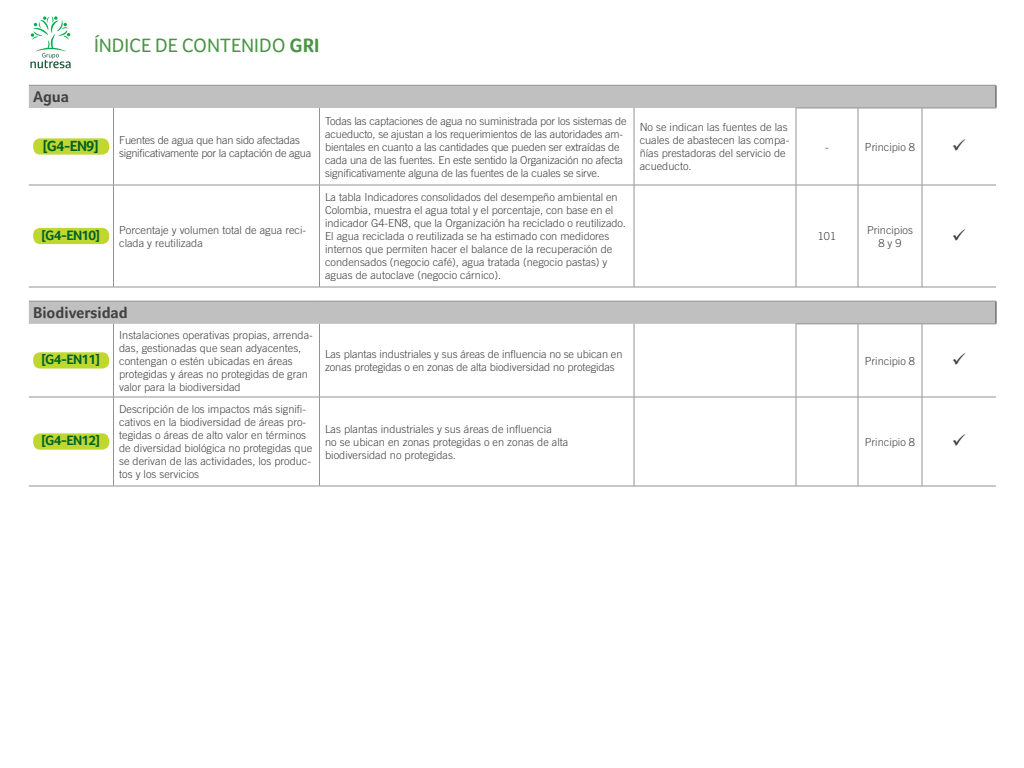
<style>
.page{position:relative;width:1024px;height:768px;background:#fff}
.page>*{position:absolute;margin:0;border:0;box-sizing:border-box;transform-origin:0 0}
.t1{font:19.9px "Foco";color:#4a9443}
.t2{font:700 16px "Foco";color:#424242}
.t3{font:700 15.1px "Foco";color:#006225}
.t4{font:700 14px "Foco";letter-spacing:-.05em;color:#006225}
.t5{font:300 11px/13px "Trade Gothic";color:#424242}
.t6{font:300 11px/13px "Trade Gothic";letter-spacing:-.02em;color:#424242}
.s1{font-weight:700}
</style>
<div class="page">
<svg style="left:30px;top:16px;width:41px;height:52px"></svg>
<svg style="left:29px;top:86px;width:967px;height:238px"></svg>
<svg style="left:996px;top:86px;width:1px;height:22px"></svg>
<svg style="left:996px;top:301px;width:1px;height:23px"></svg>
<hr style="left:796px;top:108px;width:62px;height:1px;background:#929292">
<hr style="left:796px;top:324px;width:62px;height:1px;background:#929292">
<hr style="left:858px;top:108px;width:64px;height:1px;background:#929292">
<hr style="left:858px;top:324px;width:64px;height:1px;background:#929292">
<hr style="left:922px;top:108px;width:74px;height:1px;background:#929292">
<hr style="left:922px;top:324px;width:74px;height:1px;background:#929292">
<hr style="left:29px;top:185px;width:85px;height:1px;background:#929292">
<hr style="left:29px;top:287px;width:85px;height:1px;background:#929292">
<hr style="left:29px;top:397px;width:85px;height:1px;background:#929292">
<hr style="left:113px;top:108px;width:1px;height:77px;background:#929292">
<hr style="left:114px;top:185px;width:206px;height:1px;background:#929292">
<hr style="left:113px;top:185px;width:1px;height:102px;background:#929292">
<hr style="left:114px;top:287px;width:206px;height:1px;background:#929292">
<hr style="left:113px;top:324px;width:1px;height:73px;background:#929292">
<hr style="left:114px;top:397px;width:206px;height:1px;background:#929292">
<hr style="left:113px;top:397px;width:1px;height:89px;background:#929292">
<hr style="left:319px;top:108px;width:1px;height:77px;background:#929292">
<hr style="left:320px;top:185px;width:314px;height:1px;background:#929292">
<hr style="left:319px;top:185px;width:1px;height:102px;background:#929292">
<hr style="left:320px;top:287px;width:314px;height:1px;background:#929292">
<hr style="left:319px;top:324px;width:1px;height:73px;background:#929292">
<hr style="left:320px;top:397px;width:314px;height:1px;background:#929292">
<hr style="left:319px;top:397px;width:1px;height:89px;background:#929292">
<hr style="left:634px;top:108px;width:1px;height:77px;background:#929292">
<hr style="left:634px;top:185px;width:162px;height:1px;background:#929292">
<hr style="left:634px;top:185px;width:1px;height:102px;background:#929292">
<hr style="left:634px;top:287px;width:162px;height:1px;background:#929292">
<hr style="left:634px;top:324px;width:1px;height:73px;background:#929292">
<hr style="left:634px;top:397px;width:162px;height:1px;background:#929292">
<hr style="left:634px;top:397px;width:1px;height:89px;background:#929292">
<hr style="left:796px;top:108px;width:1px;height:77px;background:#929292">
<hr style="left:796px;top:185px;width:62px;height:1px;background:#929292">
<hr style="left:796px;top:185px;width:1px;height:102px;background:#929292">
<hr style="left:796px;top:287px;width:62px;height:1px;background:#929292">
<hr style="left:796px;top:324px;width:1px;height:73px;background:#929292">
<hr style="left:796px;top:397px;width:62px;height:1px;background:#929292">
<hr style="left:796px;top:397px;width:1px;height:89px;background:#929292">
<hr style="left:858px;top:108px;width:1px;height:77px;background:#929292">
<hr style="left:858px;top:185px;width:64px;height:1px;background:#929292">
<hr style="left:858px;top:185px;width:1px;height:102px;background:#929292">
<hr style="left:858px;top:287px;width:64px;height:1px;background:#929292">
<hr style="left:858px;top:324px;width:1px;height:73px;background:#929292">
<hr style="left:858px;top:397px;width:64px;height:1px;background:#929292">
<hr style="left:858px;top:397px;width:1px;height:89px;background:#929292">
<hr style="left:922px;top:108px;width:1px;height:77px;background:#929292">
<hr style="left:922px;top:185px;width:74px;height:1px;background:#929292">
<hr style="left:922px;top:185px;width:1px;height:102px;background:#929292">
<hr style="left:922px;top:287px;width:74px;height:1px;background:#929292">
<hr style="left:922px;top:324px;width:1px;height:73px;background:#929292">
<hr style="left:922px;top:397px;width:74px;height:1px;background:#929292">
<hr style="left:922px;top:397px;width:1px;height:89px;background:#929292">
<hr style="left:29px;top:85px;width:85px;height:1px;background:#929292">
<hr style="left:114px;top:85px;width:206px;height:1px;background:#929292">
<hr style="left:320px;top:85px;width:314px;height:1px;background:#929292">
<hr style="left:634px;top:85px;width:162px;height:1px;background:#929292">
<hr style="left:796px;top:85px;width:62px;height:1px;background:#929292">
<hr style="left:858px;top:85px;width:64px;height:1px;background:#929292">
<hr style="left:922px;top:85px;width:74px;height:1px;background:#929292">
<hr style="left:29px;top:301px;width:85px;height:1px;background:#929292">
<hr style="left:114px;top:301px;width:206px;height:1px;background:#929292">
<hr style="left:320px;top:301px;width:314px;height:1px;background:#929292">
<hr style="left:634px;top:301px;width:162px;height:1px;background:#929292">
<hr style="left:796px;top:301px;width:62px;height:1px;background:#929292">
<hr style="left:858px;top:301px;width:64px;height:1px;background:#929292">
<hr style="left:922px;top:301px;width:74px;height:1px;background:#929292">
<hr style="left:29px;top:486px;width:85px;height:1px;background:#929292">
<hr style="left:114px;top:486px;width:206px;height:1px;background:#929292">
<hr style="left:320px;top:486px;width:314px;height:1px;background:#929292">
<hr style="left:634px;top:486px;width:162px;height:1px;background:#929292">
<hr style="left:796px;top:486px;width:62px;height:1px;background:#929292">
<hr style="left:858px;top:486px;width:64px;height:1px;background:#929292">
<hr style="left:922px;top:486px;width:74px;height:1px;background:#929292">
<div style="left:33px;top:138px;width:76px;height:17px;background:#bfd730;border-radius:7px"></div>
<div style="left:33px;top:228px;width:76px;height:16px;background:#bfd730;border-radius:7px"></div>
<div style="left:33px;top:352px;width:76px;height:17px;background:#bfd730;border-radius:7px"></div>
<div style="left:33px;top:433px;width:76px;height:17px;background:#bfd730;border-radius:7px"></div>
<svg style="left:953px;top:139px;width:12px;height:12px"></svg>
<svg style="left:953px;top:229px;width:12px;height:12px"></svg>
<h1 class="t1" style="left:94px;top:33px;width:227px">ÍNDICE DE CONTENIDO <span class="s1">GRI</span></h1>
<h2 class="t2" style="left:33px;top:87px;width:38px">Agua</h2>
<h3 class="t3" style="left:43px;top:137px;width:57px">[G4-EN9]</h3>
<p class="t6" style="left:119px;top:134px;width:194px">Fuentes de agua que han sido afectadas significativamente por la captación de agua</p>
<p class="t4" style="left:41px;top:227px;width:60px">[G4-EN10]</p>
<p class="t5" style="left:119px;top:223px;width:189px">Porcentaje y volumen total de agua reci&shy;clada y reutilizada</p>
<p class="t5" style="left:325px;top:114px;width:303px">Todas las captaciones de agua no suministrada por los sistemas de acueducto, se ajustan a los requerimientos de las autoridades am&shy;bientales en cuanto a las cantidades que pueden ser extraídas de cada una de las fuentes. En este sentido la Organización no afecta significativamente alguna de las fuentes de la cuales se sirve.</p>
<p class="t5" style="left:640px;top:121px;width:151px">No se indican las fuentes de las cuales de abastecen las compa&shy;ñías prestadoras del servicio de acueducto.</p>
<p class="t5" style="left:325px;top:191px;width:302px">La tabla Indicadores consolidados del desempeño ambiental en Colombia, muestra el agua total y el porcentaje, con base en el indicador G4-EN8, que la Organización ha reciclado o reutilizado.<br>El agua reciclada o reutilizada se ha estimado con medidores internos que permiten hacer el balance de la recuperación de condensados (negocio café), agua tratada (negocio pastas) y aguas de autoclave (negocio cárnico).</p>
<p class="t5" style="left:825px;top:140px;width:5px">-</p>
<p class="t5" style="left:865px;top:140px;width:52px">Principio 8</p>
<p class="t5" style="left:818px;top:230px;width:20px">101</p>
<p class="t5" style="left:867px;top:223px;width:47px;text-align:center">Principios<br>8 y 9</p>
<h2 class="t2" style="left:33px;top:303px;width:96px">Biodiversidad</h2>
<p class="t4" style="left:41px;top:351px;width:60px">[G4-EN11]</p>
<p class="t5" style="left:119px;top:328px;width:195px">Instalaciones operativas propias, arrenda&shy;das, gestionadas que sean adyacentes, contengan o estén ubicadas en áreas protegidas y áreas no protegidas de gran valor para la biodiversidad</p>
<p class="t4" style="left:41px;top:432px;width:60px">[G4-EN12]</p>
<p class="t5" style="left:119px;top:403px;width:195px">Descripción de los impactos más signifi&shy;cativos en la biodiversidad de áreas pro&shy;tegidas o áreas de alto valor en términos de diversidad biológica no protegidas que se derivan de las actividades, los produc&shy;tos y los servicios</p>
<p class="t5" style="left:325px;top:348px;width:299px">Las plantas industriales y sus áreas de influencia no se ubican en zonas protegidas o en zonas de alta biodiversidad no protegidas</p>
<p class="t5" style="left:865px;top:354px;width:52px">Principio 8</p>
<p class="t5" style="left:325px;top:422px;width:245px">Las plantas industriales y sus áreas de influencia<br>no se ubican en zonas protegidas o en zonas de alta biodiversidad no protegidas.</p>
<p class="t5" style="left:865px;top:435px;width:52px">Principio 8</p>
</div>
